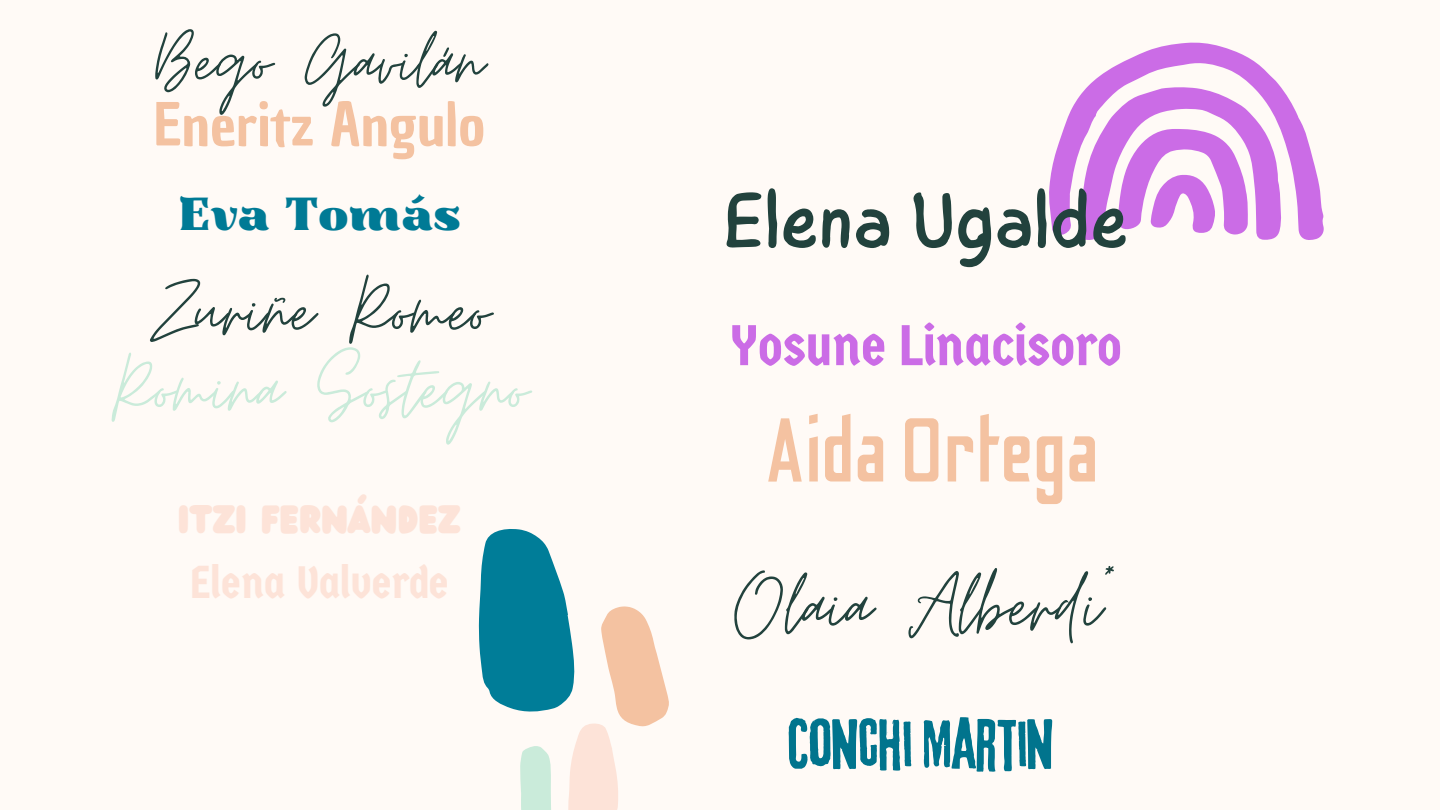
<style>
.page{position:relative;width:1440px;height:810px;background:#fffaf6}
.page>*{position:absolute;margin:0;border:0;box-sizing:border-box;transform-origin:0 0}
.t1{font:96.7px "Moon Time";color:#22423d}
.t2{font:93.1px/78px "Moon Time";color:#caebda;text-align:center}
.t3{font:90.3px "Odibee Sans";color:#f4c2a1}
.t4{font:89.5px "Moon Time";color:#22423d}
.t5{font:79.6px "Childos Arabic";color:#22423d}
.t6{font:64.9px "Lava Pro Rough";color:#01748d}
.t7{font:57.8px "Chau Philomene One";color:#f4c2a1}
.t8{font:57.2px "Germania One";color:#cb6ce6}
.t9{font:45.9px "Kaftus";color:#007a95}
.t10{font:45.3px "Germania One";color:#fde3d8}
.t11{font:34.3px "Wedges";color:#fde3d8}
.s1{color:#22423d}
</style>
<div class="page">
<svg style="left:1049px;top:42px;width:275px;height:198px"></svg>
<svg style="left:1079px;top:87px;width:202px;height:153px"></svg>
<svg style="left:479px;top:529px;width:190px;height:281px"></svg>
<h4 class="t4" style="left:155px;top:7px;width:330px">Bego Gavilán</h4>
<h4 class="t7" style="left:154px;top:86px;width:333px">Eneritz Angulo</h4>
<h5 class="t9" style="left:178px;top:185px;width:284px">Eva Tomás</h5>
<h1 class="t2" style="left:112px;top:274px;width:417px"><span class="s1">Zuriñe Romeo<br></span>Romina Sostegno</h1>
<p class="t11" style="left:178px;top:494px;width:284px">ITZI FERNÁNDEZ</p>
<h5 class="t10" style="left:190px;top:556px;width:260px">Elena Valverde</h5>
<p class="t5" style="left:723px;top:164px;width:407px">Elena Ugalde</p>
<h2 class="t8" style="left:730px;top:313px;width:393px">Yosune Linacisoro</h2>
<h4 class="t3" style="left:766px;top:404px;width:334px">Aida Ortega</h4>
<h1 class="t1" style="left:734px;top:547px;width:385px">Olaia Alberdi*</h1>
<h1 class="t6" style="left:788px;top:708px;width:267px">CONCHI MARTIN</h1>
</div>
